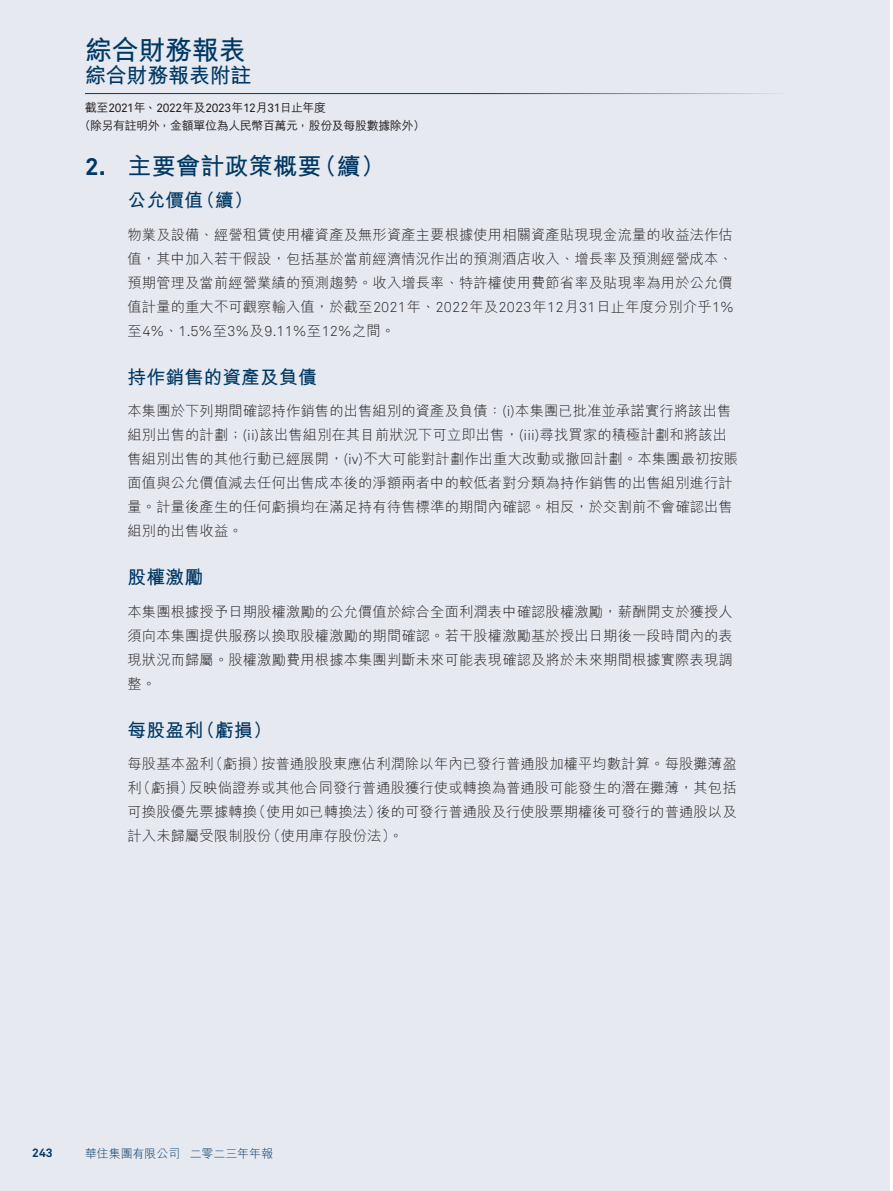
<style>
.page{position:relative;width:893px;height:1191px;background:#fff}
.page>*{position:absolute;margin:0;border:0;box-sizing:border-box;transform-origin:0 0}
.t1{font:700 27px "M Hei HK";letter-spacing:-.01em;color:#003864}
.t2{font:700 24px "M Hei HK";letter-spacing:.01em;color:#003864}
.t3{font:700 24px "Akkurat Pro";color:#003864}
.t4{font:700 21px "M Hei HK";letter-spacing:-.01em;color:#003864}
.t5{font:700 18.75px "M Hei HK";letter-spacing:.01em;color:#003864}
.t6{font:300 14.25px/24px "M Hei HK";letter-spacing:.01em;color:#231f20;text-align:justify}
.t7{font:14.25px "Akkurat Light Pro";color:#231f20}
.t8{font:500 12px "M Hei HK";letter-spacing:-.035em;color:#231f20}
.t9{font:12px "Akkurat Pro";letter-spacing:-.035em;color:#231f20}
.t10{font:300 12px "M Hei HK";letter-spacing:-.01em;color:#003864}
.t11{font:700 12px "Akkurat Pro";color:#003864}
.s1{font-family:"M Hei HK";font-weight:500}
.s2{font-family:"Akkurat Light Pro";font-weight:400}
.s3{font-family:"M Hei HK";font-weight:300}
</style>
<div class="page">
<div style="left:0;top:0;width:890px;height:1191px;background:#e6e9ef"></div>
<hr style="left:85px;top:93px;width:702px;height:1px;background:#003864">
<h1 class="t1" style="left:85px;top:31px;width:162px">綜合財務報表</h1>
<h3 class="t4" style="left:85px;top:60px;width:168px">綜合財務報表附註</h3>
<p class="t9" style="left:85px;top:101px;width:243px"><span class="s1">截至</span>2021<span class="s1">年、</span>2022<span class="s1">年及</span>2023<span class="s1">年</span>12<span class="s1">月</span>31<span class="s1">日止年度</span></p>
<p class="t8" style="left:79px;top:117px;width:348px">（除另有註明外，金額單位為人民幣百萬元，股份及每股數據除外(</p>
<h2 class="t3" style="left:85px;top:151px;width:22px">2.</h2>
<h2 class="t2" style="left:128px;top:148px;width:195px">主要會計政策概要</h2>
<h2 class="t2" style="left:313px;top:148px;width:74px">（續(</h2>
<h3 class="t5" style="left:128px;top:186px;width:77px">公允價值</h3>
<p class="t6" style="left:128px;top:222px;width:608px">物業及設備、經營租賃使用權資產及無形資產主要根據使用相關資產貼現現金流量的收益法作估值，其中加入若干假設，包括基於當前經濟情況作出的預測酒店收入、增長率及預測經營成本、預期管理及當前經營業績的預測趨勢。收入增長率、特許權使用費節省率及貼現率為用於公允價值計量的重大不可觀察輸入值，於截至<span class="s2">2021</span>年、<span class="s2">2022</span>年及<span class="s2">2023</span>年<span class="s2">12</span>月<span class="s2">31</span>日止年度分別介乎<span class="s2">1%</span></p>
<p class="t7" style="left:128px;top:322px;width:269px"><span class="s3">至</span>4%<span class="s3">、</span>1.5%<span class="s3">至</span>3%<span class="s3">及</span>9.11%<span class="s3">至</span>12%<span class="s3">之間。</span></p>
<h3 class="t5" style="left:128px;top:363px;width:191px">持作銷售的資產及負債</h3>
<p class="t6" style="left:128px;top:399px;width:612px;text-align:left">本集團於下列期間確認持作銷售的出售組別的資產及負債： <span class="s2">)i(</span> 本集團已批准並承諾實行將該出售組別出售的計劃；<span class="s2">( )i i</span> 該出售組別在其目前狀況下可立即出售，<span class="s2">(iii)</span>尋找買家的積極計劃和將該出售組別出售的其他行動已經展開， <span class="s2">i v( )</span>不大可能對計劃作出重大改動或撤回計劃。本集團最初按賬面值與公允價值減去任何出售成本後的淨額兩者中的較低者對分類為持作銷售的出售組別進行計量。計量後產生的任何虧損均在滿足持有待售標準的期間內確認。相反，於交割前不會確認出售組別的出售收益。</p>
<h3 class="t5" style="left:128px;top:564px;width:77px">股權激勵</h3>
<p class="t6" style="left:128px;top:599px;width:607px">本集團根據授予日期股權激勵的公允價值於綜合全面利潤表中確認股權激勵，薪酬開支於獲授人須向本集團提供服務以換取股權激勵的期間確認。若干股權激勵基於授出日期後一段時間內的表現狀況而歸屬。股權激勵費用根據本集團判斷未來可能表現確認及將於未來期間根據實際表現調整。</p>
<h3 class="t5" style="left:196px;top:716px;width:77px">（虧損(</h3>
<h3 class="t5" style="left:196px;top:186px;width:58px">（續(</h3>
<h3 class="t5" style="left:128px;top:716px;width:77px">每股盈利</h3>
<p class="t6" style="left:209px;top:752px;width:59px">（虧損）</p>
<p class="t6" style="left:261px;top:752px;width:477px">按普通股股東應佔利潤除以年內已發行普通股加權平均數計算。每股攤薄盈</p>
<p class="t6" style="left:189px;top:752px;width:549px;text-indent:-61px">每股基本盈利<br>反映倘證券或其他合同發行普通股獲行使或轉換為普通股可能發生的潛在攤薄，其包括</p>
<p class="t6" style="left:137px;top:776px;width:59px">（虧損）</p>
<p class="t6" style="left:128px;top:776px;width:16px">利</p>
<p class="t6" style="left:252px;top:800px;width:131px">（使用如已轉換法）</p>
<p class="t6" style="left:128px;top:800px;width:131px">可換股優先票據轉換</p>
<p class="t6" style="left:376px;top:800px;width:362px">後的可發行普通股及行使股票期權後可發行的普通股以及</p>
<p class="t6" style="left:266px;top:824px;width:138px">（使用庫存股份法。(</p>
<p class="t6" style="left:128px;top:824px;width:145px">計入未歸屬受限制股份</p>
<p class="t11" style="left:32px;top:1145px;width:22px">243</p>
<p class="t10" style="left:85px;top:1147px;width:97px">華住集團有限公司</p>
<p class="t10" style="left:190px;top:1147px;width:85px">二零二三年年報</p>
</div>
